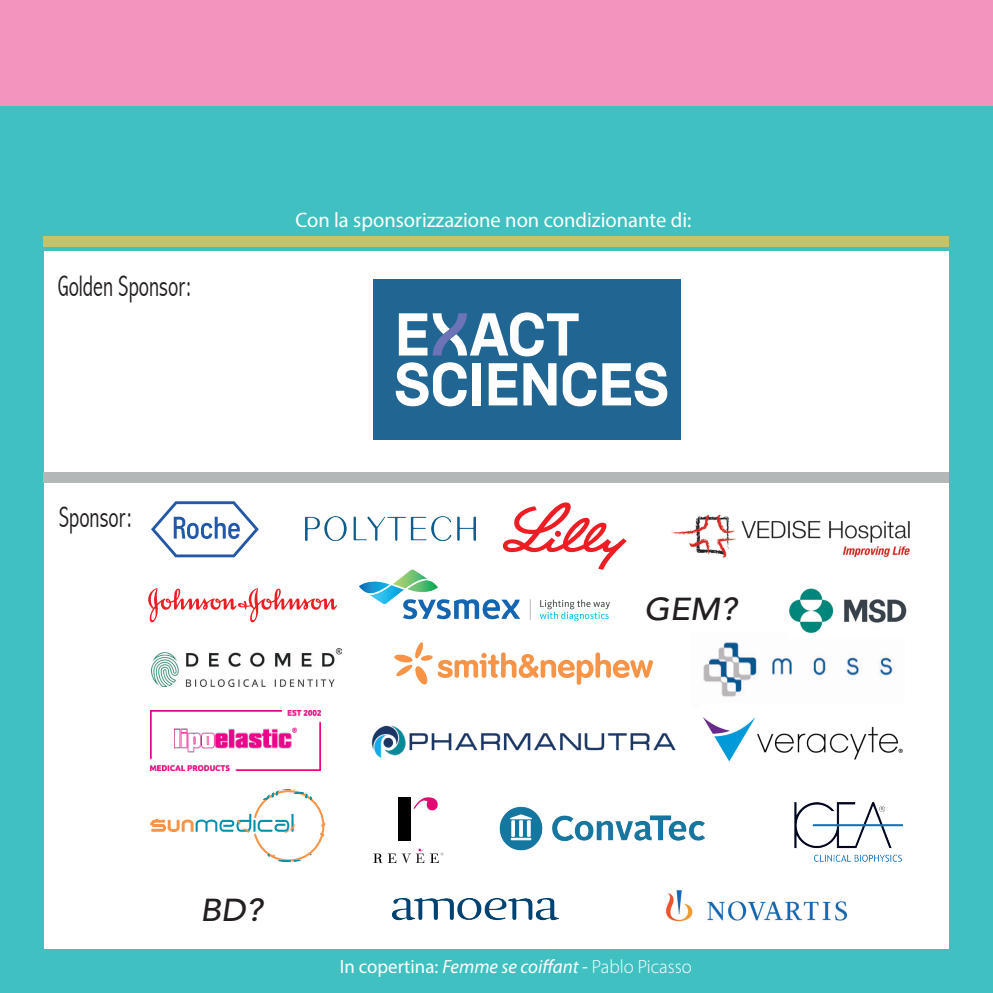
<style>
.page{position:relative;width:993px;height:993px;background:#fff}
.page>*{position:absolute;margin:0;border:0;box-sizing:border-box;transform-origin:0 0}
.t1{font:italic 500 31.5px "Avenir LT Std";color:#231f20;scale:1.05 1}
.t2{font:300 condensed 29.75px "Abadi";color:#231f20;scale:.81 1}
.t3{font:21px "Myriad Pro";color:#fff}
.t4{font:italic 19.25px "Myriad Pro";color:#fff}
.s1{font-style:normal}
.s2{font-weight:300;font-style:normal}
</style>
<div class="page">
<div style="left:0;top:0;width:992px;height:992px;background:#41c0c2"></div>
<div style="left:44px;top:251px;width:904px;height:697px;background:#fff"></div>
<div style="left:0;top:0;width:992px;height:106px;background:#f394bf"></div>
<div style="left:372px;top:279px;width:308px;height:160px;background:#216693"></div>
<svg style="left:395px;top:362px;width:71px;height:44px"></svg>
<div style="left:472px;top:363px;width:9px;height:42px;background:#fff"></div>
<svg style="left:488px;top:363px;width:29px;height:42px"></svg>
<svg style="left:523px;top:363px;width:33px;height:42px"></svg>
<svg style="left:562px;top:362px;width:34px;height:44px"></svg>
<svg style="left:602px;top:362px;width:65px;height:44px"></svg>
<svg style="left:398px;top:312px;width:180px;height:44px"></svg>
<div style="left:44px;top:236px;width:905px;height:11px;background:#c5c267"></div>
<div style="left:44px;top:471px;width:905px;height:11px;background:#b4b7b7"></div>
<img style="left:305px;top:516px;width:170px;height:25px">
<svg style="left:151px;top:501px;width:108px;height:56px"></svg>
<img style="left:794px;top:802px;width:108px;height:59px">
<img style="left:499px;top:806px;width:206px;height:44px">
<img style="left:152px;top:648px;width:189px;height:38px">
<img style="left:703px;top:642px;width:190px;height:55px">
<svg style="left:413px;top:797px;width:24px;height:13px"></svg>
<div style="left:398px;top:797px;width:12px;height:43px;background:#000"></div>
<svg style="left:373px;top:848px;width:51px;height:15px"></svg>
<svg style="left:430px;top:852px;width:13px;height:10px"></svg>
<img style="left:671px;top:514px;width:239px;height:44px">
<img style="left:666px;top:890px;width:182px;height:31px">
<img style="left:359px;top:569px;width:251px;height:53px">
<img style="left:789px;top:588px;width:116px;height:45px">
<img style="left:703px;top:717px;width:200px;height:45px">
<img style="left:151px;top:710px;width:169px;height:60px">
<svg style="left:150px;top:789px;width:176px;height:74px"></svg>
<svg style="left:502px;top:502px;width:124px;height:67px"></svg>
<svg style="left:148px;top:588px;width:189px;height:34px"></svg>
<svg style="left:394px;top:642px;width:259px;height:42px"></svg>
<img style="left:371px;top:725px;width:305px;height:33px">
<img style="left:392px;top:898px;width:166px;height:23px">
<h2 class="t2" style="left:58px;top:268px;width:166px">Golden Sponsor:</h2>
<h2 class="t2" style="left:59px;top:500px;width:91px">Sponsor:</h2>
<p class="t3" style="left:295px;top:206px;width:397px">Con la sponsorizzazione non condizionante di:</p>
<h1 class="t1" style="left:643px;top:591px;width:90px">GEM?</h1>
<h1 class="t1" style="left:200px;top:892px;width:61px">BD?</h1>
<p class="t4" style="left:339px;top:956px;width:353px"><span class="s1">In copertina:</span> Femme se coiffant <span class="s1">-</span> <span class="s2">Pablo Picasso</span></p>
</div>
